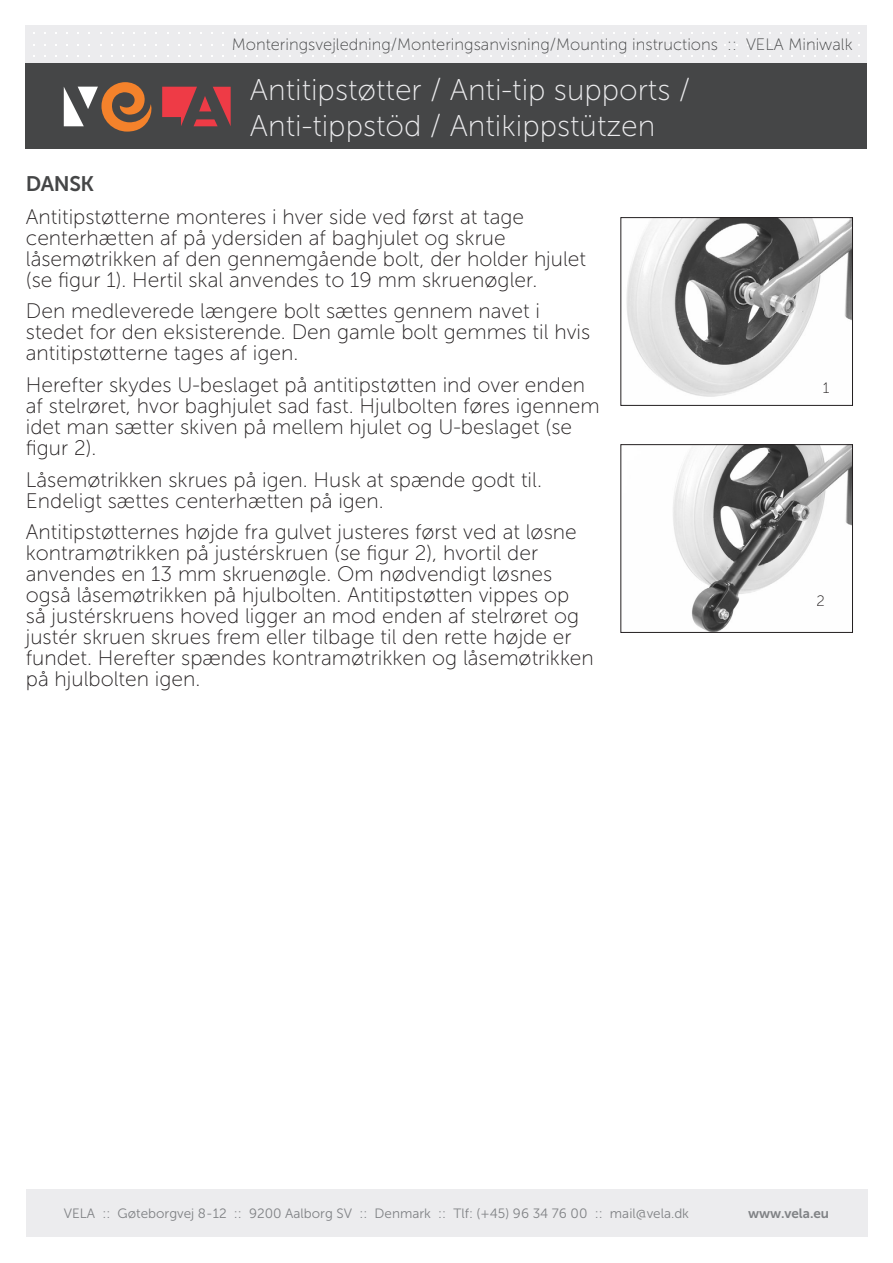
<style>
.page{position:relative;width:893px;height:1263px;background:#fff}
.page>*{position:absolute;margin:0;border:0;box-sizing:border-box;transform-origin:0 0}
.Titeloverskrift{font:30px "Museo Sans 100";color:#ececee}
.Brødtekst_med_afsnit{font:21px/21px "Museo Sans 100";color:#231f20}
.Underoverskrifter{font:21px "Museo Sans 700";letter-spacing:-.02em;color:#454647}
.Titeloverskrift-2{font:16.5px "Museo Sans 100";color:#454647}
.Brødtekst_med_afsnit-2{font:15px "Museo Sans 100";color:#231f20}
.t1{font:13.5px "Museo Sans 300";color:#808285}
.t2{font:13.5px "Museo Sans 700";color:#808285}
</style>
<div class="page">
<div style="left:26px;top:26px;width:841px;height:38px;background:#ececee"></div>
<div style="left:26px;top:64px;width:841px;height:85px;background:#454647"></div>
<svg style="left:162px;top:87px;width:69px;height:39px"></svg>
<svg style="left:64px;top:82px;width:88px;height:50px"></svg>
<div style="left:26px;top:1189px;width:841px;height:48px;background:#ececee"></div>
<hr style="left:182px;top:202px;width:678px;height:1px;background:#231f20">
<img style="left:626px;top:219px;width:225px;height:178px">
<div style="left:621px;top:217px;width:232px;height:189px;border:1px solid #231f20"></div>
<img style="left:673px;top:446px;width:178px;height:185px">
<div style="left:621px;top:444px;width:232px;height:189px;border:1px solid #231f20"></div>
<div style="left:26px;top:170px;width:582px;height:676px;background:#fff"></div>
<p class="Titeloverskrift-2" style="left:232px;top:35px;width:622px">Monteringsvejledning/Monteringsanvisning/Mounting instructions :: VELA Miniwalk</p>
<p class="Titeloverskrift" style="left:250px;top:74px;width:442px">Antitipstøtter / Anti-tip supports /</p>
<p class="Titeloverskrift" style="left:250px;top:110px;width:407px">Anti-tippstöd / Antikippstützen</p>
<p class="Underoverskrifter" style="left:26px;top:172px;width:70px">DANSK</p>
<p class="Brødtekst_med_afsnit" style="left:26px;top:206px;width:562px">Antitipstøtterne monteres i hver side ved først at tage centerhætten af på ydersiden af baghjulet og skrue låsemøtrikken af den gennemgående bolt, der holder hjulet (se figur 1). Hertil skal anvendes to 19 mm skruenøgler.</p>
<p class="Brødtekst_med_afsnit" style="left:26px;top:301px;width:566px">Den medleverede længere bolt sættes gennem navet i stedet for den eksisterende. Den gamle bolt gemmes til hvis antitipstøtterne tages af igen.</p>
<p class="Brødtekst_med_afsnit" style="left:26px;top:374px;width:575px">Herefter skydes U-beslaget på antitipstøtten ind over enden af stelrøret, hvor baghjulet sad fast. Hjulbolten føres igennem idet man sætter skiven på mellem hjulet og U-beslaget (se figur 2).</p>
<p class="Brødtekst_med_afsnit" style="left:26px;top:469px;width:518px">Låsemøtrikken skrues på igen. Husk at spænde godt til.<br>Endeligt sættes centerhætten på igen.</p>
<p class="Brødtekst_med_afsnit" style="left:26px;top:522px;width:569px">Antitipstøtternes højde fra gulvet justeres først ved at løsne kontramøtrikken på justérskruen (se figur 2), hvortil der anvendes en 13 mm skruenøgle. Om nødvendigt løsnes også låsemøtrikken på hjulbolten. Antitipstøtten vippes op så justérskruens hoved ligger an mod enden af stelrøret og justér skruen skrues frem eller tilbage til den rette højde er fundet. Herefter spændes kontramøtrikken og låsemøtrikken på hjulbolten igen.</p>
<p class="Brødtekst_med_afsnit-2" style="left:823px;top:380px;width:8px">1</p>
<p class="Brødtekst_med_afsnit-2" style="left:816px;top:593px;width:10px">2</p>
<p class="t1" style="left:64px;top:1206px;width:627px">VELA :: Gøteborgvej 8-12 :: 9200 Aalborg SV :: Denmark :: Tlf: (+45) 96 34 76 00 :: mail@vela.dk</p>
<p class="t2" style="left:748px;top:1206px;width:83px">www.vela.eu</p>
</div>
